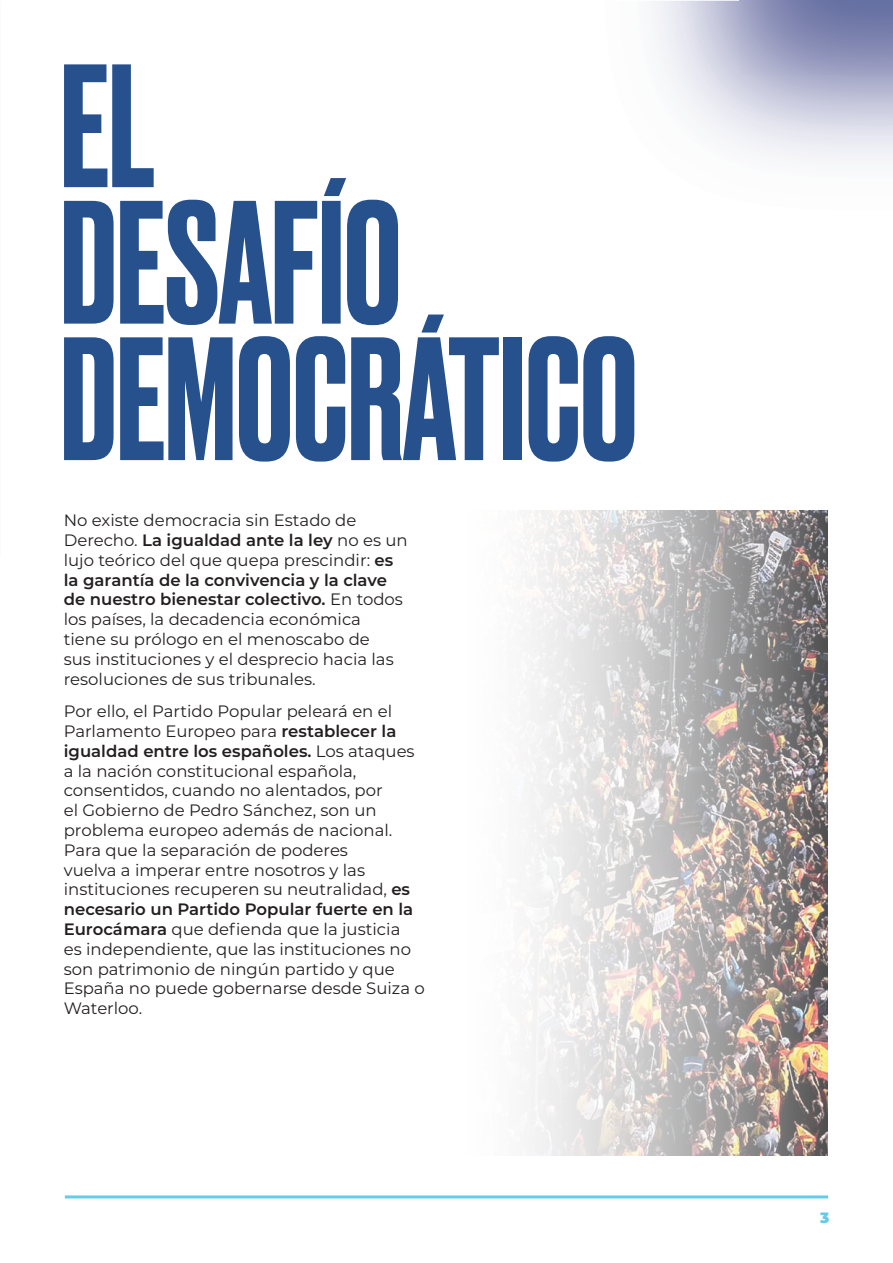
<style>
.page{position:relative;width:893px;height:1263px;background:#fff}
.page>*{position:absolute;margin:0;border:0;box-sizing:border-box;transform-origin:0 0}
.t1{font:500 165px/136.5px "Druk";color:#26518d}
.t2{font:16.5px/19.8px "Montserrat";color:#231f20}
.t3{font:900 15px "Montserrat";color:#65cce7}
.s1{font-weight:600}
</style>
<div class="page">
<hr style="left:65px;top:1195px;width:763px;height:3px;background:#65cce7">
<img style="left:740px;top:1px;width:153px;height:73px">
<img style="left:530px;top:510px;width:297px;height:646px">
<h1 class="t1" style="left:61px;top:50px;width:578px">EL<br>DESAFÍO<br>DEMOCRÁTICO</h1>
<p class="t2" style="left:64px;top:510px;width:345px">No existe democracia sin Estado de Derecho. <span class="s1">La igualdad ante la ley</span> no es un lujo teórico del que quepa prescindir: <span class="s1">es la garantía de la convivencia y la clave de nuestro bienestar colectivo.</span> En todos los países, la decadencia económica<br>tiene su prólogo en el menoscabo de<br>sus instituciones y el desprecio hacia las resoluciones de sus tribunales.</p>
<p class="t2" style="left:64px;top:701px;width:363px">Por ello, el Partido Popular peleará en el Parlamento Europeo para <span class="s1">restablecer la igualdad entre los españoles.</span> Los ataques a la nación constitucional española, consentidos, cuando no alentados, por<br>el Gobierno de Pedro Sánchez, son un problema europeo además de nacional.<br>Para que la separación de poderes<br>vuelva a imperar entre nosotros y las instituciones recuperen su neutralidad, <span class="s1">es necesario un Partido Popular fuerte en la Eurocámara</span> que defienda que la justicia<br>es independiente, que las instituciones no son patrimonio de ningún partido y que España no puede gobernarse desde Suiza o Waterloo.</p>
<p class="t3" style="left:820px;top:1207px;width:11px">3</p>
</div>
